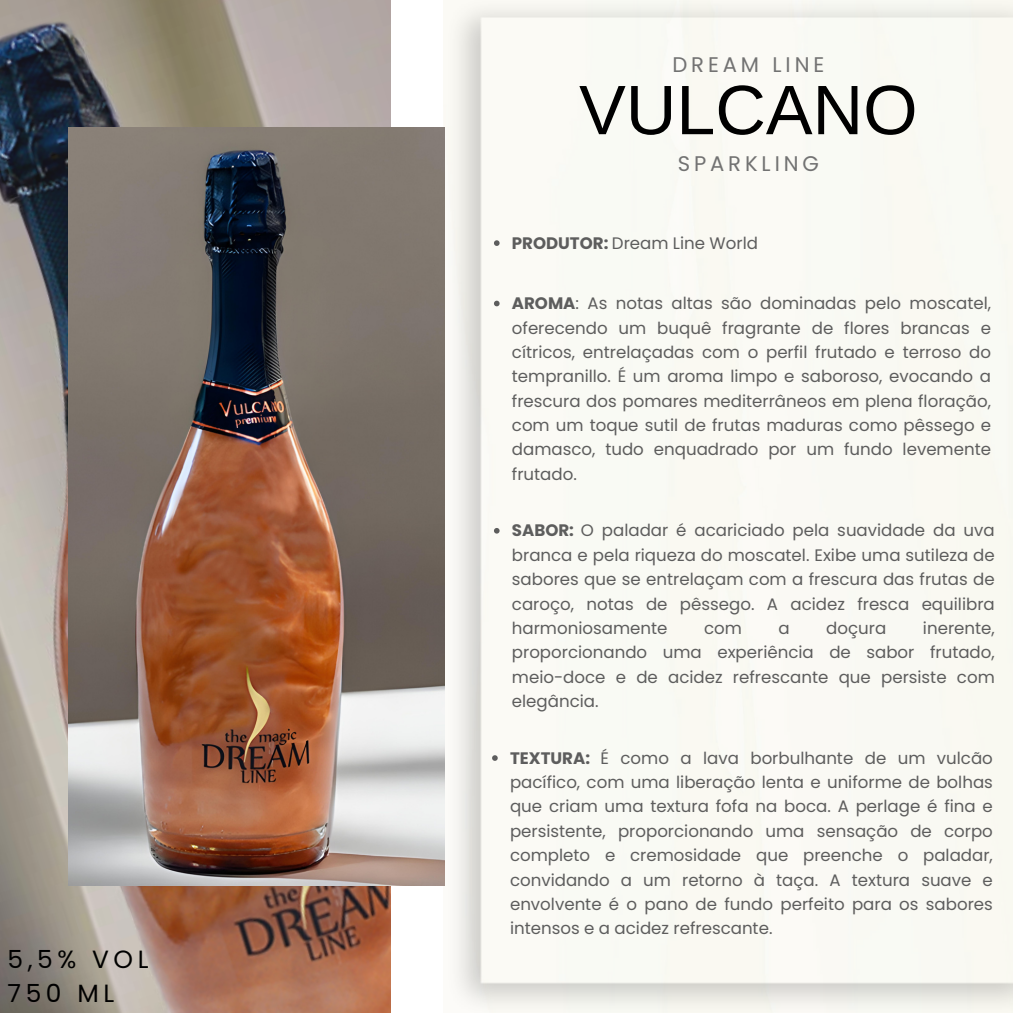
<style>
.page{position:relative;width:1013px;height:1013px;background:#fff}
.page>*{position:absolute;margin:0;border:0;box-sizing:border-box;transform-origin:0 0}
.t1{font:70px "Arimo";color:#000}
.t2{font:24.88px/34.8px "Poppins";letter-spacing:.185em;color:#000}
.t3{font:21.12px "Poppins";letter-spacing:.185em;color:#727272}
.t4{font:16.62px/24.4px "Poppins";color:#5d5d5d;text-align:justify}
.s1{font-weight:700}
</style>
<div class="page">
<div style="left:444px;top:0;width:568px;height:1012px;background:#f9f9f4"></div>
<img style="left:0;top:0;width:390px;height:1012px">
<img style="left:68px;top:127px;width:376px;height:758px">
<svg style="left:494px;top:301px;width:5px;height:5px"></svg>
<svg style="left:494px;top:240px;width:5px;height:6px"></svg>
<svg style="left:494px;top:528px;width:5px;height:5px"></svg>
<svg style="left:492px;top:755px;width:5px;height:5px"></svg>
<p class="t2" style="left:8px;top:941px;width:142px">5,5% VOL<br>750 ML</p>
<p class="t3" style="left:672px;top:50px;width:153px">DREAM LINE</p>
<h2 class="t1" style="left:579px;top:71px;width:340px">VULCANO</h2>
<p class="t3" style="left:677px;top:149px;width:143px">SPARKLING</p>
<h3 class="t4" style="left:512px;top:231px;width:247px"><span class="s1">PRODUTOR:</span> Dream Line World</h3>
<p class="t4" style="left:512px;top:291px;width:480px"><span class="s1">AROMA</span>: As notas altas são dominadas pelo moscatel, oferecendo um buquê fragrante de flores brancas e cítricos, entrelaçadas com o perfil frutado e terroso do tempranillo. É um aroma limpo e saboroso, evocando a frescura dos pomares mediterrâneos em plena floração, com um toque sutil de frutas maduras como pêssego e damasco, tudo enquadrado por um fundo levemente frutado.</p>
<h1 class="t4" style="left:512px;top:518px;width:484px"><span class="s1">SABOR:</span> O paladar é acariciado pela suavidade da uva branca e pela riqueza do moscatel. Exibe uma sutileza de sabores que se entrelaçam com a frescura das frutas de caroço, notas de pêssego. A acidez fresca equilibra harmoniosamente</h1>
<h1 class="t4" style="left:512px;top:616px;width:484px;text-indent:411px">inerente, proporcionando uma experiência de sabor frutado, meio-doce e de acidez refrescante que persiste com elegância.</h1>
<h3 class="t4" style="left:510px;top:745px;width:484px"><span class="s1">TEXTURA:</span> É como a lava borbulhante de um vulcão pacífico, com uma liberação lenta e uniforme de bolhas que criam uma textura fofa na boca. A perlage é fina e persistente, proporcionando uma sensação de corpo completo e cremosidade que preenche o paladar, convidando a um retorno à taça. A textura suave e envolvente é o pano de fundo perfeito para os sabores intensos e a acidez refrescante.</h3>
<h1 class="t4" style="left:704px;top:616px;width:39px">com</h1>
<h1 class="t4" style="left:778px;top:616px;width:13px">a</h1>
<h1 class="t4" style="left:826px;top:616px;width:62px">doçura</h1>
</div>
